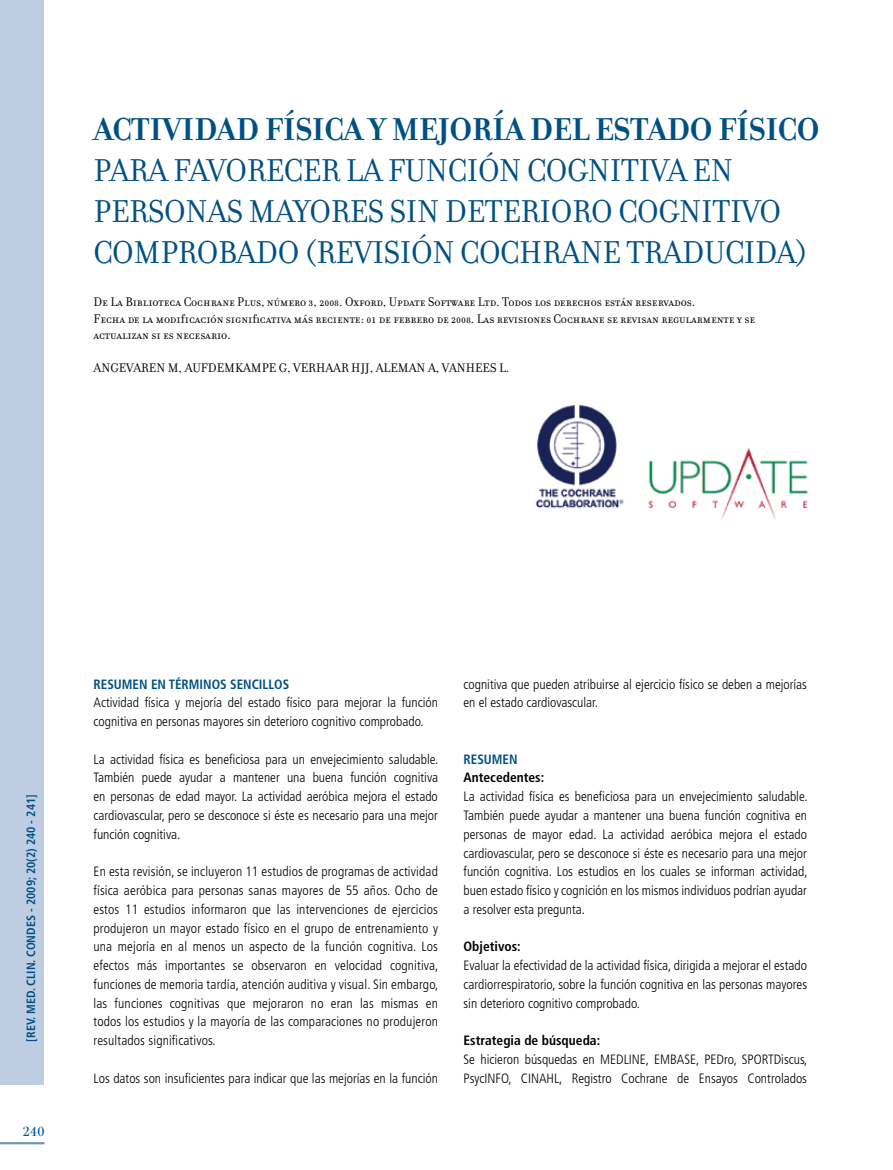
<style>
.page{position:relative;width:893px;height:1170px;background:#fff}
.page>*{position:absolute;margin:0;border:0;box-sizing:border-box;transform-origin:0 0}
.t1{font:34.05px/40.8px "Filosofia";letter-spacing:-.01em;color:#005084}
.t2{font:700 34.05px "Filosofia";letter-spacing:-.01em;color:#005084}
.t3{font:19.5px "Filosofia Grand Caps";color:#005084;scale:1.1 1}
.t4{font:300 condensed 13.5px/18.8px "Frutiger";color:#000;text-align:justify}
.t5{font:13.5px/16.5px "Filosofia Small Caps";color:#000}
.t6{font:700 condensed 13.5px "Frutiger";color:#000}
.t7{font:700 condensed 13.5px "Frutiger";color:#005084}
.t8{font:700 condensed 12px "Frutiger";color:#005084}
.s1{font-family:"Filosofia"}
</style>
<div class="page">
<hr style="left:0;top:1141px;width:44px;height:3px;background:#6f95ba">
<img style="left:535px;top:405px;width:89px;height:104px">
<img style="left:648px;top:448px;width:160px;height:72px">
<div style="left:0;top:0;width:44px;height:1084px;background:#becde2"></div>
<h1 class="t2" style="left:94px;top:109px;width:728px">ACTIVIDAD FÍSICA Y MEJORÍA DEL ESTADO FÍSICO</h1>
<h1 class="t1" style="left:94px;top:151px;width:716px">PARA FAVORECER LA FUNCIÓN COGNITIVA EN<br>PERSONAS MAYORES SIN DETERIORO COGNITIVO<br>COMPROBADO (REVISIÓN COCHRANE TRADUCIDA)</h1>
<p class="t5" style="left:94px;top:294px;width:663px">De La Biblioteca Cochrane Plus, número 3, 2008. Oxford, Update Software Ltd. Todos los derechos están reservados.<br>Fecha de la modi<span class="s1">f</span>icación signi<span class="s1">fi</span>cativa más reciente: 01 de febrero de 2008. Las revisiones Cochrane se revisan regularmente y se actualizan si es necesario.</p>
<p class="t5" style="left:94px;top:360px;width:417px">ANGEVAREN M, AUFDEMKAMPE G, VERHAAR HJJ, ALEMAN A, VANHEES L.</p>
<p class="t8" style="left:24px;top:1041px;width:249px;rotate:-90deg">[REV. MED. CLIN. CONDES - 2009; 20(2) 240 - 241]</p>
<h2 class="t3" style="left:23px;top:1119px;width:22px">240</h2>
<p class="t7" style="left:94px;top:676px;width:197px">RESUMEN EN TÉRMINOS SENCILLOS</p>
<p class="t4" style="left:94px;top:693px;width:346px">Actividad física y mejoría del estado físico para mejorar la función cognitiva en personas mayores sin deterioro cognitivo comprobado.</p>
<p class="t4" style="left:94px;top:749px;width:346px">La actividad física es beneficiosa para un envejecimiento saludable.<br>También puede ayudar a mantener una buena función cognitiva en personas de edad mayor. La actividad aeróbica mejora el estado cardiovascular, pero se desconoce si éste es necesario para una mejor función cognitiva.</p>
<p class="t4" style="left:94px;top:862px;width:346px">En esta revisión, se incluyeron 11 estudios de programas de actividad física aeróbica para personas sanas mayores de 55 años. Ocho de estos 11 estudios informaron que las intervenciones de ejercicios produjeron un mayor estado físico en el grupo de entrenamiento y una mejoría en al menos un aspecto de la función cognitiva. Los efectos más importantes se observaron en velocidad cognitiva, funciones de memoria tardía, atención auditiva y visual. Sin embargo, las funciones cognitivas que mejoraron no eran las mismas en todos los estudios y la mayoría de las comparaciones no produjeron resultados significativos.</p>
<p class="t4" style="left:94px;top:1068px;width:346px">Los datos son insuficientes para indicar que las mejorías en la función</p>
<p class="t4" style="left:463px;top:674px;width:345px">cognitiva que pueden atribuirse al ejercicio físico se deben a mejorías en el estado cardiovascular.</p>
<p class="t7" style="left:463px;top:751px;width:56px">RESUMEN</p>
<p class="t6" style="left:463px;top:769px;width:82px">Antecedentes:</p>
<p class="t4" style="left:463px;top:787px;width:346px">La actividad física es beneficiosa para un envejecimiento saludable.<br>También puede ayudar a mantener una buena función cognitiva en personas de mayor edad. La actividad aeróbica mejora el estado cardiovascular, pero se desconoce si éste es necesario para una mejor función cognitiva. Los estudios en los cuales se informan actividad, buen estado físico y cognición en los mismos individuos podrían ayudar a resolver esta pregunta.</p>
<p class="t6" style="left:463px;top:938px;width:59px">Objetivos:</p>
<p class="t4" style="left:463px;top:956px;width:345px">Evaluar la efectividad de la actividad física, dirigida a mejorar el estado cardiorrespiratorio, sobre la función cognitiva en las personas mayores sin deterioro cognitivo comprobado.</p>
<p class="t6" style="left:463px;top:1032px;width:138px">Estrategia de búsqueda:</p>
<p class="t4" style="left:463px;top:1049px;width:346px">Se hicieron búsquedas en MEDLINE, EMBASE, PEDro, SPORTDiscus,<br>PsycINFO, CINAHL, Registro Cochrane de Ensayos Controlados</p>
</div>
